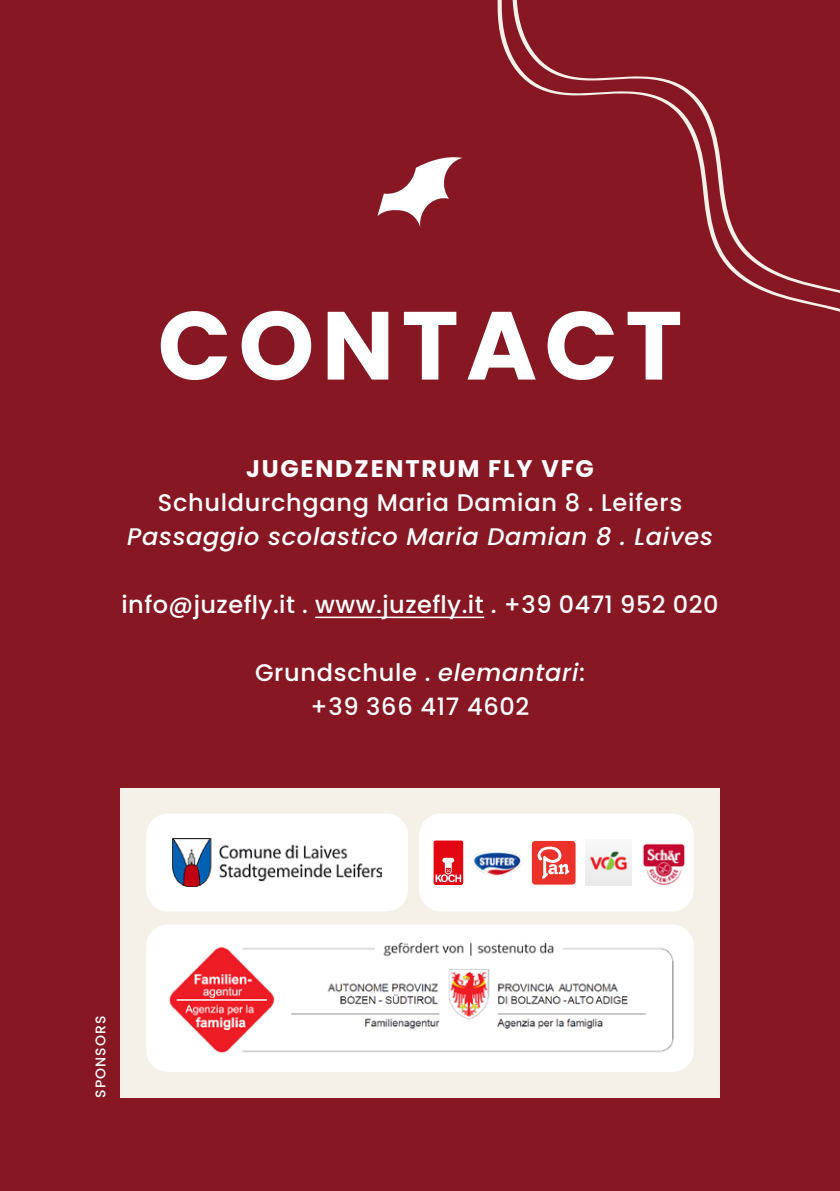
<style>
.page{position:relative;width:840px;height:1191px;background:#fff}
.page>*{position:absolute;margin:0;border:0;box-sizing:border-box;transform-origin:0 0}
.t1{font:700 96.6px "Poppins";letter-spacing:.075em;color:#fff}
.t2{font:500 24px/34px "Poppins";letter-spacing:.03em;color:#fff;text-align:center}
.t3{font:italic 500 24px "Poppins";letter-spacing:.03em;color:#fff}
.t4{font:700 24px "Poppins";letter-spacing:.075em;color:#fff}
.t5{font:500 14px "Poppins";letter-spacing:.075em;color:#fff}
.s1{font-style:italic}
</style>
<div class="page">
<div style="left:0;top:0;width:839px;height:1191px;background:#861723"></div>
<hr style="left:315px;top:616px;width:169px;height:2px;background:#fff">
<svg style="left:497px;top:0;width:342px;height:312px"></svg>
<svg style="left:377px;top:157px;width:85px;height:70px"></svg>
<div style="left:120px;top:788px;width:599px;height:309px;background:#f5f1e9"></div>
<div style="left:146px;top:924px;width:547px;height:147px;background:#fff;border-radius:21px"></div>
<img style="left:169px;top:942px;width:505px;height:111px">
<div style="left:146px;top:813px;width:262px;height:98px;background:#fff;border-radius:21px"></div>
<div style="left:419px;top:813px;width:274px;height:98px;background:#fff;border-radius:21px"></div>
<img style="left:172px;top:839px;width:209px;height:47px">
<svg style="left:433px;top:840px;width:30px;height:45px"></svg>
<img style="left:473px;top:851px;width:48px;height:25px">
<img style="left:643px;top:843px;width:42px;height:41px">
<div style="left:531px;top:840px;width:44px;height:45px;background:#ea322b;border-radius:4px"></div>
<div style="left:530px;top:840px;width:46px;height:45px;border:1px solid #fff;border-radius:4px"></div>
<svg style="left:537px;top:846px;width:32px;height:33px"></svg>
<img style="left:585px;top:850px;width:46px;height:35px">
<h1 class="t1" style="left:157px;top:290px;width:526px">CONTACT</h1>
<p class="t4" style="left:246px;top:455px;width:349px">JUGENDZENTRUM FLY VFG</p>
<p class="t2" style="left:158px;top:486px;width:525px">Schuldurchgang Maria Damian 8 . Leifers</p>
<p class="t3" style="left:127px;top:523px;width:587px">Passaggio scolastico Maria Damian 8 . Laives</p>
<p class="t2" style="left:121px;top:588px;width:598px">info@juzefly.it . www.juzefly.it . +39 0471 952 020</p>
<p class="t2" style="left:255px;top:656px;width:331px">Grundschule . <span class="s1">elemantari</span>: +39 366 417 4602</p>
<p class="t5" style="left:92px;top:1097px;width:83px;rotate:-90deg">SPONSORS</p>
</div>
